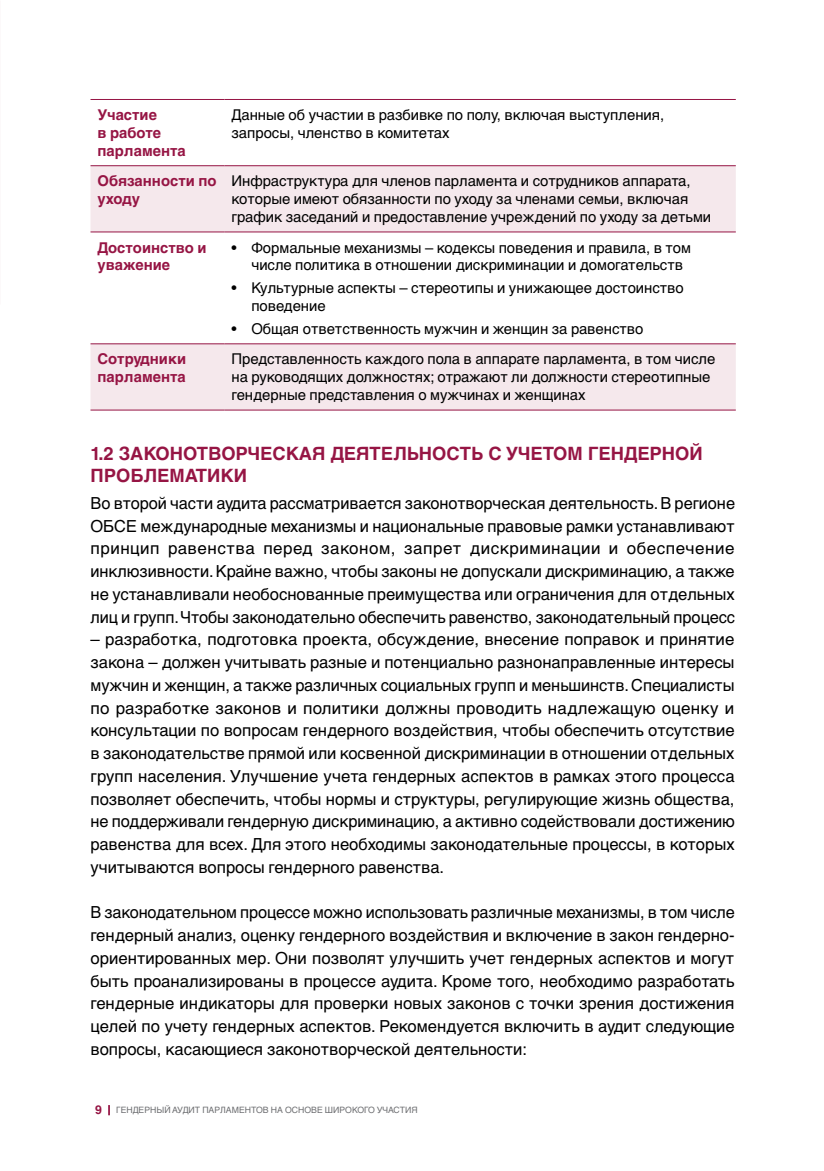
<style>
.page{position:relative;width:824px;height:1171px;background:#fff}
.page>*{position:absolute;margin:0;border:0;box-sizing:border-box;transform-origin:0 0}
.t1{font:700 18.38px/22.1px "Helvetica LT Std";color:#961544}
.t2{font:16.62px/22.8px "Helvetica LT Std";color:#000;text-align:justify}
.t3{font:14.88px/17.8px "Helvetica LT Std";color:#000}
.t4{font:700 14.88px/17.8px "Helvetica LT Std";color:#961544}
.t5{font:8.75px "Helvetica LT Std";color:#6d6e71}
.s1{font-weight:700;font-size:12.25px;color:#961544}
</style>
<div class="page">
<svg style="left:108px;top:1105px;width:2px;height:10px"></svg>
<svg style="left:90px;top:166px;width:645px;height:244px;fill:#f5e8ec"></svg>
<hr style="left:90px;top:99px;width:134px;height:1px;background:#961544">
<hr style="left:224px;top:99px;width:511px;height:1px;background:#961544">
<hr style="left:90px;top:165px;width:134px;height:1px;background:#961544">
<hr style="left:224px;top:165px;width:511px;height:1px;background:#961544">
<hr style="left:90px;top:232px;width:134px;height:1px;background:#961544">
<hr style="left:224px;top:232px;width:511px;height:1px;background:#961544">
<hr style="left:90px;top:343px;width:134px;height:1px;background:#961544">
<hr style="left:90px;top:410px;width:134px;height:1px;background:#961544">
<hr style="left:224px;top:343px;width:511px;height:1px;background:#961544">
<hr style="left:224px;top:410px;width:511px;height:1px;background:#961544">
<p class="t4" style="left:97px;top:106px;width:90px">Участие<br>в работе парламента</p>
<p class="t3" style="left:231px;top:106px;width:434px">Данные об участии в разбивке по полу, включая выступления, запросы, членство в комитетах</p>
<p class="t4" style="left:97px;top:172px;width:120px">Обязанности по уходу</p>
<p class="t3" style="left:231px;top:172px;width:481px">Инфраструктура для членов парламента и сотрудников аппарата, которые имеют обязанности по уходу за членами семьи, включая график заседаний и предоставление учреждений по уходу за детьми</p>
<p class="t4" style="left:97px;top:238px;width:111px">Достоинство и уважение</p>
<p class="t3" style="left:251px;top:238px;width:441px;text-indent:-20px">• Формальные механизмы – кодексы поведения и правила, в том числе политика в отношении дискриминации и домогательств</p>
<p class="t3" style="left:251px;top:279px;width:434px;text-indent:-20px">• Культурные аспекты – стереотипы и унижающее достоинство поведение</p>
<p class="t3" style="left:231px;top:320px;width:413px">• Общая ответственность мужчин и женщин за равенство</p>
<p class="t4" style="left:97px;top:350px;width:90px">Сотрудники парламента</p>
<p class="t3" style="left:231px;top:350px;width:485px">Представленность каждого пола в аппарате парламента, в том числе на руководящих должностях; отражают ли должности стереотипные гендерные представления о мужчинах и женщинах</p>
<p class="t1" style="left:90px;top:442px;width:613px">1.2 ЗАКОНОТВОРЧЕСКАЯ ДЕЯТЕЛЬНОСТЬ С УЧЕТОМ ГЕНДЕРНОЙ<br>ПРОБЛЕМАТИКИ</p>
<p class="t2" style="left:90px;top:491px;width:646px">Во второй части аудита рассматривается законотворческая деятельность. В регионе ОБСЕ международные механизмы и национальные правовые рамки устанавливают принцип равенства перед законом, запрет дискриминации и обеспечение инклюзивности. Крайне важно, чтобы законы не допускали дискриминацию, а также не устанавливали необоснованные преимущества или ограничения для отдельных лиц и групп. Чтобы законодательно обеспечить равенство, законодательный процесс</p>
<p class="t2" style="left:90px;top:628px;width:645px">– разработка, подготовка проекта, обсуждение, внесение поправок и принятие закона – должен учитывать разные и потенциально разнонаправленные интересы мужчин и женщин, а также различных социальных групп и меньшинств. Специалисты по разработке законов и политики должны проводить надлежащую оценку и консультации по вопросам гендерного воздействия, чтобы обеспечить отсутствие в законодательстве прямой или косвенной дискриминации в отношении отдельных групп населения. Улучшение учета гендерных аспектов в рамках этого процесса позволяет обеспечить, чтобы нормы и структуры, регулирующие жизнь общества, не поддерживали гендерную дискриминацию, а активно содействовали достижению равенства для всех. Для этого необходимы законодательные процессы, в которых учитываются вопросы гендерного равенства.</p>
<p class="t2" style="left:90px;top:901px;width:645px">В законодательном процессе можно использовать различные механизмы, в том числе гендерный анализ, оценку гендерного воздействия и включение в закон гендерно&shy;ориентированных мер. Они позволят улучшить учет гендерных аспектов и могут быть проанализированы в процессе аудита. Кроме того, необходимо разработать гендерные индикаторы для проверки новых законов с точки зрения достижения целей по учету гендерных аспектов. Рекомендуется включить в аудит следующие вопросы, касающиеся законотворческой деятельности:</p>
<p class="t5" style="left:95px;top:1105px;width:324px"><span class="s1">9</span> ГЕНДЕРНЫЙ АУДИТ ПАРЛАМЕНТОВ НА ОСНОВЕ ШИРОКОГО УЧАСТИЯ</p>
</div>
